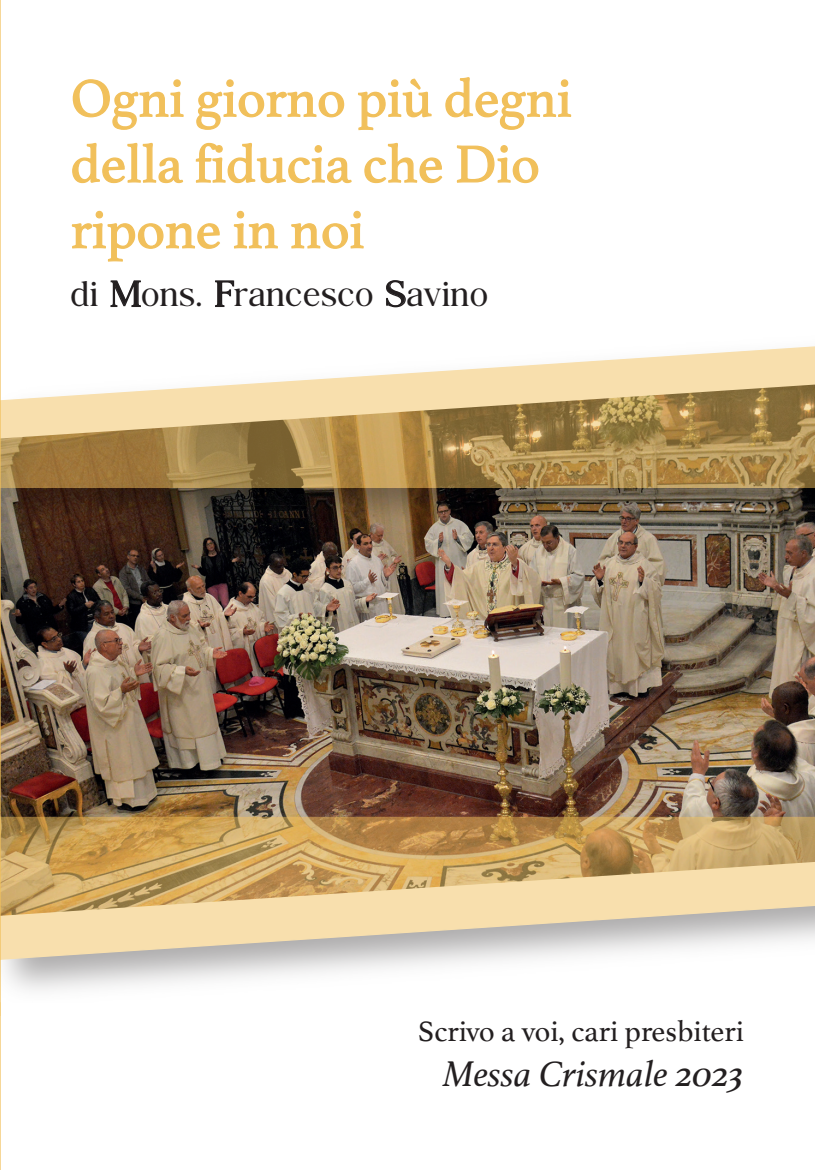
<style>
.page{position:relative;width:815px;height:1170px;background:#fff}
.page>*{position:absolute;margin:0;border:0;box-sizing:border-box;transform-origin:0 0}
.t1{font:54.75px/65.8px "Athelas";color:#f1c05b}
.t2{font:40.75px "Agatho";letter-spacing:.01em;color:#231f20}
.t3{font:italic 37.5px "Athelas";color:#231f20}
.t4{font:30px "Athelas";color:#231f20}
</style>
<div class="page">
<img style="left:1px;top:543px;width:814px;height:253px">
<svg style="left:0;top:0;width:1px;height:1169px"></svg>
<svg style="left:72px;top:79px;width:112px;height:51px"></svg>
<svg style="left:196px;top:79px;width:149px;height:51px"></svg>
<svg style="left:358px;top:78px;width:74px;height:53px"></svg>
<svg style="left:445px;top:77px;width:127px;height:53px"></svg>
<svg style="left:72px;top:142px;width:112px;height:42px"></svg>
<svg style="left:195px;top:142px;width:157px;height:42px"></svg>
<svg style="left:364px;top:142px;width:79px;height:42px"></svg>
<svg style="left:456px;top:145px;width:83px;height:39px"></svg>
<svg style="left:71px;top:210px;width:149px;height:52px"></svg>
<svg style="left:233px;top:210px;width:45px;height:39px"></svg>
<svg style="left:291px;top:210px;width:73px;height:39px"></svg>
<svg style="left:110px;top:280px;width:31px;height:27px"></svg>
<svg style="left:215px;top:280px;width:20px;height:27px"></svg>
<svg style="left:386px;top:280px;width:20px;height:28px"></svg>
<img style="left:0;top:325px;width:815px;height:218px">
<svg style="left:0;top:344px;width:815px;height:144px"></svg>
<img style="left:0;top:796px;width:815px;height:219px">
<svg style="left:0;top:816px;width:815px;height:144px;background:#d7bb8a"></svg>
<p class="t1" style="left:71px;top:64px;width:502px">Ogni giorno più degni della fiducia che Dio ripone in noi</p>
<p class="t2" style="left:71px;top:277px;width:418px">di Mons. Francesco Savino</p>
<p class="t4" style="left:418px;top:1007px;width:328px">Scrivo a voi, cari presbiteri</p>
<p class="t3" style="left:442px;top:1044px;width:303px">Messa Crismale 2023</p>
</div>
